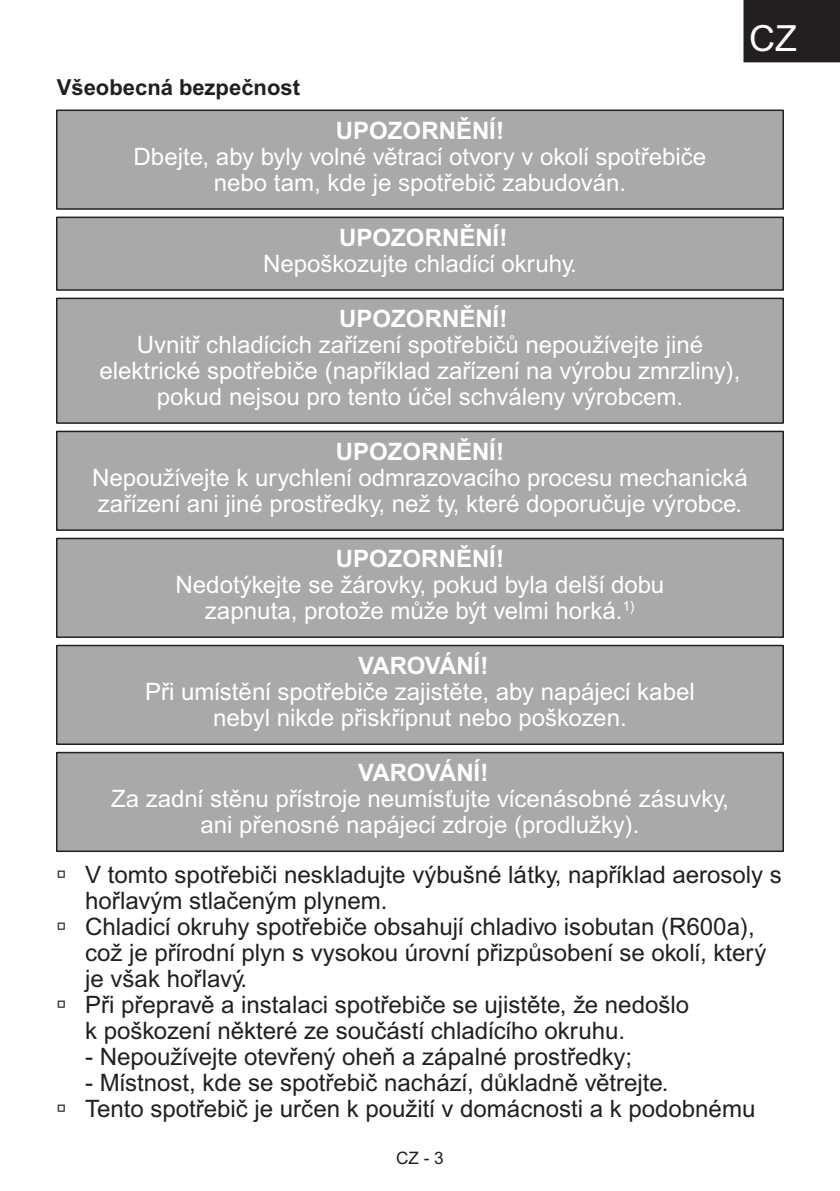
<style>
.page{position:relative;width:840px;height:1191px;background:#fff}
.page>*{position:absolute;margin:0;border:0;box-sizing:border-box;transform-origin:0 0}
.t1{font:36px "Arial MT Pro";color:#fff}
.t2{font:24px/26px "Arial MT Pro";color:#fff;text-align:center}
.t3{font:24px/26px "Arial MT Pro";color:#231f20}
.t4{font:700 24px "Arial MT Pro";color:#fff}
.t5{font:700 22px "Arial MT Pro";color:#231f20}
.t6{font:17.2px "Arial MT Pro";color:#231f20}
</style>
<div class="page">
<div style="left:743px;top:0;width:96px;height:62px;background:#231f20"></div>
<div style="left:56px;top:109px;width:728px;height:101px;background:#a9a9a9"></div>
<svg style="left:56px;top:216px;width:728px;height:75px;background:#a2a2a2"></svg>
<div style="left:56px;top:297px;width:728px;height:127px;background:#a9a9a9"></div>
<div style="left:56px;top:430px;width:728px;height:101px;background:#a9a9a9"></div>
<div style="left:56px;top:537px;width:728px;height:101px;background:#a9a9a9"></div>
<div style="left:56px;top:644px;width:728px;height:101px;background:#a9a9a9"></div>
<div style="left:56px;top:751px;width:728px;height:101px;background:#a9a9a9"></div>
<p class="t5" style="left:57px;top:75px;width:245px">Všeobecná bezpečnost</p>
<h1 class="t1" style="left:748px;top:18px;width:49px">CZ</h1>
<p class="t4" style="left:336px;top:116px;width:169px">UPOZORNĚNÍ!</p>
<p class="t2" style="left:133px;top:145px;width:574px">Dbejte, aby byly volné větrací otvory v okolí spotřebiče nebo tam, kde je spotřebič zabudován.</p>
<p class="t4" style="left:339px;top:223px;width:169px">UPOZORNĚNÍ!</p>
<p class="t2" style="left:263px;top:252px;width:315px">Nepoškozujte chladící okruhy.</p>
<p class="t4" style="left:339px;top:304px;width:169px">UPOZORNĚNÍ!</p>
<p class="t2" style="left:99px;top:333px;width:642px">Uvnitř chladících zařízení spotřebičů nepoužívejte jiné elektrické spotřebiče (například zařízení na výrobu zmrzliny), pokud nejsou pro tento účel schváleny výrobcem.</p>
<p class="t4" style="left:336px;top:437px;width:169px">UPOZORNĚNÍ!</p>
<p class="t2" style="left:92px;top:466px;width:657px;text-align:left">Nepoužívejte k urychlení odmrazovacího procesu mechanická zařízení ani jiné prostředky, než ty, které doporučuje výrobce.</p>
<p class="t4" style="left:336px;top:544px;width:169px">UPOZORNĚNÍ!</p>
<p class="t2" style="left:175px;top:573px;width:490px">Nedotýkejte se žárovky, pokud byla delší dobu zapnuta, protože může být velmi horká.<sup>1)</sup></p>
<p class="t4" style="left:358px;top:652px;width:131px">VAROVÁNÍ!</p>
<p class="t2" style="left:145px;top:680px;width:550px">Při umístění spotřebiče zajistěte, aby napájecí kabel nebyl nikde přiskřípnut nebo poškozen.</p>
<p class="t4" style="left:358px;top:759px;width:131px">VAROVÁNÍ!</p>
<p class="t2" style="left:111px;top:787px;width:618px">Za zadní stěnu přístroje neumísťujte vícenásobné zásuvky, ani přenosné napájecí zdroje (prodlužky).</p>
<p class="t3" style="left:85px;top:862px;width:698px;text-indent:-28px">→ V tomto spotřebiči neskladujte výbušné látky, například aerosoly s hořlavým stlačeným plynem.</p>
<p class="t3" style="left:85px;top:914px;width:682px;text-indent:-28px">→ Chladicí okruhy spotřebiče obsahují chladivo isobutan (R600a), což je přírodní plyn s vysokou úrovní přizpůsobení se okolí, který je však hořlavý.</p>
<p class="t3" style="left:85px;top:992px;width:605px;text-indent:-28px">→ Při přepravě a instalaci spotřebiče se ujistěte, že nedošlo k poškození některé ze součástí chladícího okruhu.</p>
<p class="t3" style="left:85px;top:1044px;width:548px">- Nepoužívejte otevřený oheň a zápalné prostředky;</p>
<p class="t3" style="left:85px;top:1070px;width:584px">- Místnost, kde se spotřebič nachází, důkladně větrejte.</p>
<p class="t3" style="left:57px;top:1096px;width:699px">→ Tento spotřebič je určen k použití v domácnosti a k podobnému</p>
<p class="t6" style="left:396px;top:1147px;width:49px">CZ - 3</p>
</div>
